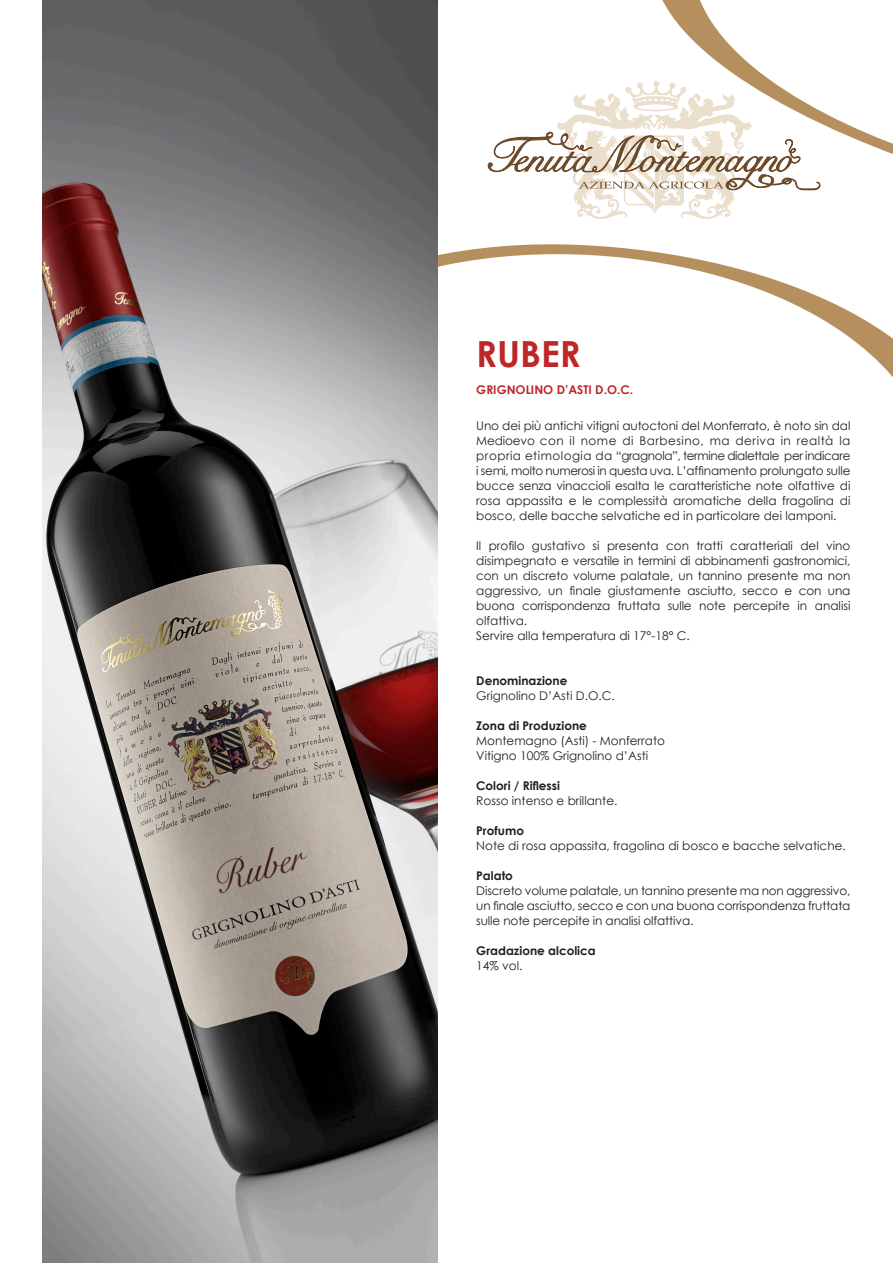
<style>
.page{position:relative;width:893px;height:1263px;background:#fff}
.page>*{position:absolute;margin:0;border:0;box-sizing:border-box;transform-origin:0 0}
.t1{font:700 36px "Century Gothic";color:#be2628}
.t2{font:12px/15px "Century Gothic";color:#231f20;text-align:justify}
.t3{font:700 12px "Century Gothic";color:#231f20}
.t4{font:700 12px "Century Gothic";color:#be2628}
</style>
<div class="page">
<svg style="left:438px;top:0;width:455px;height:377px"></svg>
<img style="left:43px;top:0;width:395px;height:1263px">
<svg style="left:488px;top:81px;width:333px;height:139px"></svg>
<p class="t1" style="left:476px;top:327px;width:106px">RUBER</p>
<p class="t4" style="left:476px;top:381px;width:158px">GRIGNOLINO D’ASTI D.O.C.</p>
<p class="t2" style="left:476px;top:418px;width:376px">Uno dei più antichi vitigni autoctoni del Monferrato, è noto sin dal Medioevo con il nome di Barbesino, ma deriva in realtà la propria etimologia da “gragnola”, termine dialettale per indicare i semi, molto numerosi in questa uva. L’affinamento prolungato sulle bucce senza vinaccioli esalta le caratteristiche note olfattive di rosa appassita e le complessità aromatiche della fragolina di bosco, delle bacche selvatiche ed in particolare dei lamponi.</p>
<p class="t2" style="left:476px;top:538px;width:376px">Il profilo gustativo si presenta con tratti caratteriali del vino disimpegnato e versatile in termini di abbinamenti gastronomici, con un discreto volume palatale, un tannino presente ma non aggressivo, un finale giustamente asciutto, secco e con una buona corrispondenza fruttata sulle note percepite in analisi olfattiva.</p>
<p class="t2" style="left:476px;top:628px;width:215px">Servire alla temperatura di 17°-18° C.</p>
<p class="t3" style="left:476px;top:671px;width:93px">Denominazione</p>
<p class="t2" style="left:476px;top:688px;width:140px">Grignolino D’Asti D.O.C.</p>
<p class="t3" style="left:476px;top:716px;width:112px">Zona di Produzione</p>
<p class="t2" style="left:476px;top:733px;width:190px">Montemagno (Asti) - Monferrato</p>
<p class="t2" style="left:476px;top:748px;width:173px">Vitigno 100% Grignolino d’Asti</p>
<p class="t3" style="left:476px;top:776px;width:85px">Colori / Riflessi</p>
<p class="t2" style="left:476px;top:793px;width:143px">Rosso intenso e brillante.</p>
<p class="t3" style="left:476px;top:821px;width:49px">Profumo</p>
<p class="t2" style="left:476px;top:838px;width:371px">Note di rosa appassita, fragolina di bosco e bacche selvatiche.</p>
<p class="t3" style="left:476px;top:866px;width:38px">Palato</p>
<p class="t2" style="left:476px;top:883px;width:376px">Discreto volume palatale, un tannino presente ma non aggressivo, un finale asciutto, secco e con una buona corrispondenza fruttata sulle note percepite in analisi olfattiva.</p>
<p class="t3" style="left:476px;top:941px;width:121px">Gradazione alcolica</p>
<p class="t2" style="left:476px;top:958px;width:48px">14% vol.</p>
</div>
